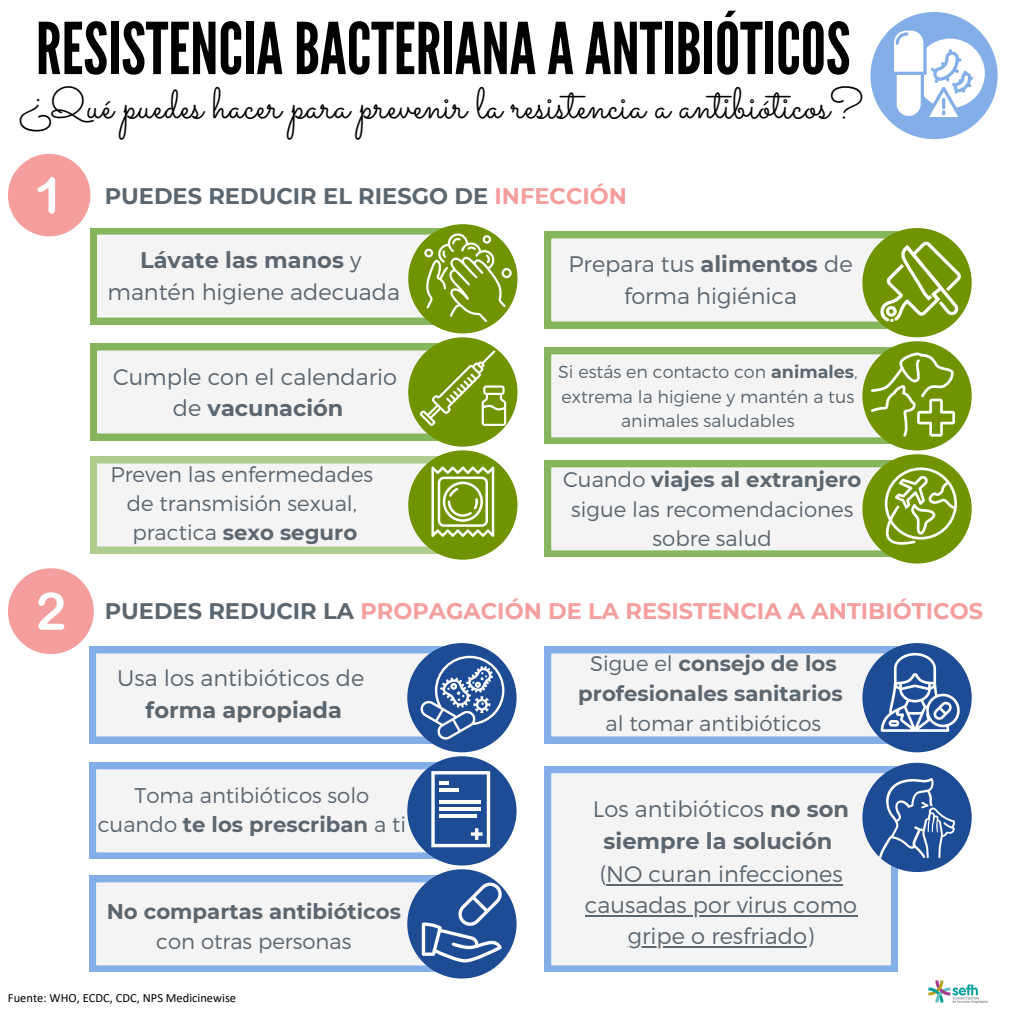
<style>
.page{position:relative;width:1013px;height:1013px;background:#fff}
.page>*{position:absolute;margin:0;border:0;box-sizing:border-box;transform-origin:0 0}
.t1{font:71.25px "League Gothic";color:#000}
.t2{font:43.75px "Sacramento";color:#000}
.t3{font:300 22.5px/32.8px "Montserrat";color:#5c666f;text-align:center}
.t4{font:700 22.5px/32.8px "Montserrat";color:#5c666f;text-align:center}
.t5{font:700 22.5px "Montserrat";color:#f49e9e}
.t6{font:300 21.25px/29px "Montserrat";color:#5c666f;text-align:center}
.t7{font:700 21.25px/30px "Montserrat";color:#5c666f;text-align:center}
.t8{font:300 17.5px/24.9px "Montserrat";color:#5c666f;text-align:center}
.t9{font:12.5px "Calibri";color:#000}
.s1{color:#f49e9e}
.s2{font-weight:300}
.s3{font-weight:700}
.s4{color:#5c666f}
</style>
<div class="page">
<div style="left:8px;top:154px;width:82px;height:82px;background:#f49e9e;border-radius:50%"></div>
<svg style="left:37px;top:177px;width:18px;height:36px"></svg>
<div style="left:8px;top:568px;width:86px;height:86px;background:#f49e9e;border-radius:50%"></div>
<svg style="left:38px;top:592px;width:26px;height:37px"></svg>
<svg style="left:544px;top:766px;width:353px;height:206px"></svg>
<hr style="left:606px;top:884px;width:236px;height:2px;background:#5c666f">
<hr style="left:585px;top:915px;width:272px;height:2px;background:#5c666f">
<hr style="left:628px;top:946px;width:179px;height:1px;background:#5c666f">
<div style="left:408px;top:224px;width:109px;height:109px;background:#709300;border-radius:50%"></div>
<div style="left:862px;top:228px;width:109px;height:109px;background:#709300;border-radius:50%"></div>
<div style="left:862px;top:341px;width:109px;height:109px;background:#709300;border-radius:50%"></div>
<div style="left:862px;top:454px;width:109px;height:109px;background:#709300;border-radius:50%"></div>
<div style="left:407px;top:756px;width:109px;height:109px;background:#1d4c95;border-radius:50%"></div>
<div style="left:407px;top:869px;width:109px;height:109px;background:#1d4c95;border-radius:50%"></div>
<svg style="left:90px;top:228px;width:421px;height:96px"></svg>
<div style="left:408px;top:337px;width:109px;height:109px;background:#709300;border-radius:50%"></div>
<svg style="left:90px;top:344px;width:416px;height:96px"></svg>
<div style="left:408px;top:450px;width:109px;height:109px;background:#709300;border-radius:50%"></div>
<svg style="left:90px;top:457px;width:404px;height:96px"></svg>
<svg style="left:544px;top:232px;width:416px;height:96px"></svg>
<svg style="left:544px;top:461px;width:413px;height:96px"></svg>
<div style="left:407px;top:643px;width:109px;height:109px;background:#1d4c95;border-radius:50%"></div>
<img style="left:928px;top:980px;width:60px;height:24px">
<div style="left:862px;top:643px;width:109px;height:109px;background:#1d4c95;border-radius:50%"></div>
<div style="left:862px;top:762px;width:109px;height:110px;background:#1d4c95;border-radius:50%"></div>
<svg style="left:89px;top:762px;width:401px;height:97px"></svg>
<svg style="left:439px;top:787px;width:20px;height:4px"></svg>
<hr style="left:439px;top:800px;width:41px;height:4px;background:#fff">
<hr style="left:439px;top:807px;width:41px;height:4px;background:#fff">
<hr style="left:439px;top:814px;width:37px;height:4px;background:#fff">
<svg style="left:89px;top:647px;width:415px;height:96px"></svg>
<svg style="left:89px;top:875px;width:413px;height:97px"></svg>
<svg style="left:544px;top:647px;width:415px;height:96px"></svg>
<svg style="left:879px;top:777px;width:76px;height:81px"></svg>
<svg style="left:544px;top:348px;width:411px;height:96px"></svg>
<svg style="left:870px;top:12px;width:127px;height:127px"></svg>
<p class="t1" style="left:36px;top:7px;width:816px">RESISTENCIABACTERIANAAANTIBIÓTICOS</p>
<p class="t2" style="left:20px;top:77px;width:845px">¿Qué puedes hacer para prevenir la resistencia a antibióticos?</p>
<h3 class="t4" style="left:105px;top:179px;width:524px">PUEDES REDUCIR EL RIESGO DE <span class="s1">INFECCIÓN</span></h3>
<p class="t4" style="left:140px;top:243px;width:223px">Lávate las manos <span class="s2">y</span></p>
<p class="t3" style="left:107px;top:275px;width:294px">mantén higiene adecuada</p>
<h4 class="t3" style="left:113px;top:359px;width:286px">Cumple con el calendario</h4>
<p class="t4" style="left:173px;top:391px;width:172px"><span class="s2">de</span> vacunación</p>
<p class="t6" style="left:110px;top:459px;width:264px">Preven las enfermedades de transmisión sexual,</p>
<h4 class="t7" style="left:132px;top:517px;width:226px"><span class="s2">practica</span> sexo seguro</h4>
<p class="t3" style="left:568px;top:246px;width:285px">Prepara tus <span class="s3">alimentos</span> de forma higiénica</p>
<p class="t8" style="left:558px;top:358px;width:301px">Si estás en contacto con <span class="s3">animales</span>, extrema la higiene y mantén a tus animales saludables</p>
<p class="t6" style="left:563px;top:463px;width:300px;line-height:29.5px">Cuando <span class="s3">viajes al extranjero </span>sigue las recomendaciones sobre salud</p>
<p class="t5" style="left:105px;top:597px;width:879px"><span class="s4">PUEDES REDUCIR LA</span> PROPAGACIÓN DE LA RESISTENCIA A ANTIBIÓTICOS</p>
<p class="t3" style="left:117px;top:660px;width:248px">Usa los antibióticos de</p>
<p class="t4" style="left:146px;top:693px;width:198px">forma apropiada</p>
<h4 class="t6" style="left:98px;top:780px;width:310px">Toma antibióticos solo cuando <span class="s3">te los prescriban</span> a ti</h4>
<h1 class="t7" style="left:107px;top:896px;width:296px">No compartas antibióticos <span class="s2">con otras personas</span></h1>
<p class="t9" style="left:8px;top:992px;width:230px">Fuente: WHO, ECDC, CDC, NPS Medicinewise</p>
<h3 class="t7" style="left:578px;top:648px;width:266px"><span class="s2">Sigue el</span> consejo de los profesionales sanitarios</h3>
<p class="t6" style="left:605px;top:708px;width:217px">al tomar antibióticos</p>
<p class="t4" style="left:593px;top:792px;width:258px"><span class="s2">Los antibióticos</span> no son siempre la solución</p>
<p class="t3" style="left:599px;top:856px;width:245px">(NO curan infecciones</p>
<h2 class="t3" style="left:585px;top:887px;width:274px">causadas por virus como</h2>
<p class="t3" style="left:628px;top:918px;width:188px">gripe o resfriado)</p>
</div>
